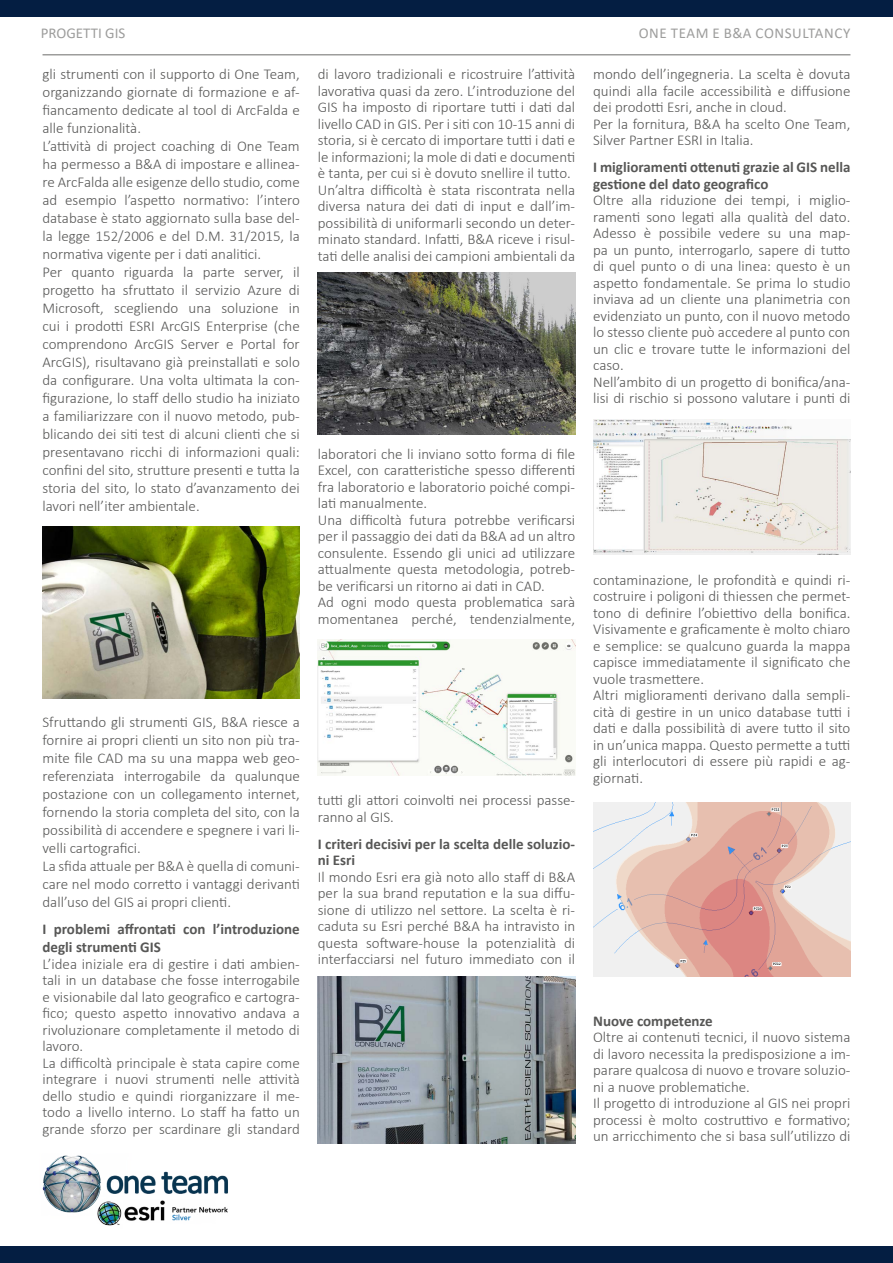
<style>
.page{position:relative;width:893px;height:1263px;background:#fff}
.page>*{position:absolute;margin:0;border:0;box-sizing:border-box;transform-origin:0 0}
.t1{font:300 15px/16.5px "Calibri";color:#575756}
.t2{font:700 15px/16.5px "Calibri";color:#575756}
.t3{font:15px "Calibri";letter-spacing:.03em;color:#9d9d9c}
.t4{font:15px "Calibri";color:#9d9d9c}
</style>
<div class="page">
<hr style="left:43px;top:54px;width:807px;height:2px;background:#9d9d9c">
<img style="left:318px;top:272px;width:257px;height:162px">
<img style="left:42px;top:1155px;width:186px;height:71px">
<img style="left:593px;top:419px;width:257px;height:136px">
<img style="left:318px;top:639px;width:257px;height:136px">
<img style="left:43px;top:527px;width:257px;height:171px">
<img style="left:318px;top:977px;width:257px;height:167px">
<img style="left:593px;top:803px;width:257px;height:173px">
<div style="left:0;top:1247px;width:893px;height:16px;background:#041e42"></div>
<div style="left:0;top:0;width:893px;height:16px;background:#041e42"></div>
<p class="t4" style="left:41px;top:22px;width:86px">PROGETTI GIS</p>
<p class="t3" style="left:639px;top:22px;width:213px">ONE TEAM E B&amp;A CONSULTANCY</p>
<p class="t1" style="left:43px;top:65px;width:259px;line-height:18px">gli strumenti con il supporto di One Team, organizzando giornate di formazione e af&shy;fiancamento dedicate al tool di ArcFalda e alle funzionalità.<br>L’attività di project coaching di One Team ha permesso a B&amp;A di impostare e allinea&shy;re ArcFalda alle esigenze dello studio, come ad esempio l’aspetto normativo: l’intero database è stato aggiornato sulla base del&shy;la legge 152/2006 e del D.M. 31/2015, la normativa vigente per i dati analitici.<br>Per quanto riguarda la parte server, il progetto ha sfruttato il servizio Azure di Microsoft, scegliendo una soluzione in cui i prodotti ESRI ArcGIS Enterprise (che comprendono ArcGIS Server e Portal for ArcGIS), risultavano già preinstallati e solo da configurare. Una volta ultimata la con&shy;figurazione, lo staff dello studio ha iniziato a familiarizzare con il nuovo metodo, pub&shy;blicando dei siti test di alcuni clienti che si presentavano ricchi di informazioni quali: confini del sito, strutture presenti e tutta la storia del sito, lo stato d’avanzamento dei lavori nell’iter ambientale.</p>
<p class="t1" style="left:43px;top:713px;width:259px;line-height:18px">Sfruttando gli strumenti GIS, B&amp;A riesce a fornire ai propri clienti un sito non più tra&shy;mite file CAD ma su una mappa web geo&shy;referenziata interrogabile da qualunque postazione con un collegamento internet, fornendo la storia completa del sito, con la possibilità di accendere e spegnere i vari li&shy;velli cartografici.<br>La sfida attuale per B&amp;A è quella di comuni&shy;care nel modo corretto i vantaggi derivanti dall’uso del GIS ai propri clienti.</p>
<p class="t2" style="left:43px;top:920px;width:259px;line-height:18px">I problemi affrontati con l’introduzione degli strumenti GIS</p>
<p class="t1" style="left:43px;top:955px;width:259px">L’idea iniziale era di gestire i dati ambien&shy;tali in un database che fosse interrogabile e visionabile dal lato geografico e cartogra&shy;fico; questo aspetto innovativo andava a rivoluzionare completamente il metodo di lavoro.<br>La difficoltà principale è stata capire come integrare i nuovi strumenti nelle attività dello studio e quindi riorganizzare il me&shy;todo a livello interno. Lo staff ha fatto un grande sforzo per scardinare gli standard</p>
<p class="t1" style="left:318px;top:66px;width:259px">di lavoro tradizionali e ricostruire l’attività lavorativa quasi da zero. L’introduzione del GIS ha imposto di riportare tutti i dati dal livello CAD in GIS. Per i siti con 10-15 anni di storia, si è cercato di importare tutti i dati e le informazioni; la mole di dati e documenti è tanta, per cui si è dovuto snellire il tutto.<br>Un’altra difficoltà è stata riscontrata nella diversa natura dei dati di input e dall’im&shy;possibilità di uniformarli secondo un deter&shy;minato standard. Infatti, B&amp;A riceve i risul&shy;tati delle analisi dei campioni ambientali da</p>
<p class="t1" style="left:318px;top:445px;width:259px">laboratori che li inviano sotto forma di file Excel, con caratteristiche spesso differenti fra laboratorio e laboratorio poiché compi&shy;lati manualmente.<br>Una difficoltà futura potrebbe verificarsi per il passaggio dei dati da B&amp;A ad un altro consulente. Essendo gli unici ad utilizzare attualmente questa metodologia, potreb&shy;be verificarsi un ritorno ai dati in CAD.<br>Ad ogni modo questa problematica sarà momentanea perché, tendenzialmente,</p>
<p class="t1" style="left:318px;top:792px;width:259px">tutti gli attori coinvolti nei processi passe&shy;ranno al GIS.</p>
<p class="t2" style="left:318px;top:835px;width:259px">I criteri decisivi per la scelta delle soluzio&shy;ni Esri</p>
<p class="t1" style="left:318px;top:868px;width:259px;text-align:justify">Il mondo Esri era già noto allo staff di B&amp;A per la sua brand reputation e la sua diffu&shy;sione di utilizzo nel settore. La scelta è ri&shy;caduta su Esri perché B&amp;A ha intravisto in questa software-house la potenzialità di interfacciarsi nel futuro immediato con il</p>
<p class="t1" style="left:593px;top:66px;width:259px">mondo dell’ingegneria. La scelta è dovuta quindi alla facile accessibilità e diffusione dei prodotti Esri, anche in cloud.<br>Per la fornitura, B&amp;A ha scelto One Team, Silver Partner ESRI in Italia.</p>
<p class="t2" style="left:593px;top:159px;width:259px">I miglioramenti ottenuti grazie al GIS nella gestione del dato geografico</p>
<p class="t1" style="left:593px;top:192px;width:259px">Oltre alla riduzione dei tempi, i miglio&shy;ramenti sono legati alla qualità del dato.<br>Adesso è possibile vedere su una map&shy;pa un punto, interrogarlo, sapere di tutto di quel punto o di una linea: questo è un aspetto fondamentale. Se prima lo studio inviava ad un cliente una planimetria con evidenziato un punto, con il nuovo metodo lo stesso cliente può accedere al punto con un clic e trovare tutte le informazioni del caso.<br>Nell’ambito di un progetto di bonifica/ana&shy;lisi di rischio si possono valutare i punti di</p>
<p class="t1" style="left:593px;top:571px;width:259px">contaminazione, le profondità e quindi ri&shy;costruire i poligoni di thiessen che permet&shy;tono di definire l’obiettivo della bonifica.<br>Visivamente e graficamente è molto chiaro e semplice: se qualcuno guarda la mappa capisce immediatamente il significato che vuole trasmettere.<br>Altri miglioramenti derivano dalla sempli&shy;cità di gestire in un unico database tutti i dati e dalla possibilità di avere tutto il sito in un’unica mappa. Questo permette a tutti gli interlocutori di essere più rapidi e ag&shy;giornati.</p>
<p class="t2" style="left:593px;top:1012px;width:121px">Nuove competenze</p>
<p class="t1" style="left:593px;top:1029px;width:259px">Oltre ai contenuti tecnici, il nuovo sistema di lavoro necessita la predisposizione a im&shy;parare qualcosa di nuovo e trovare soluzio&shy;ni a nuove problematiche.<br>Il progetto di introduzione al GIS nei propri processi è molto costruttivo e formativo; un arricchimento che si basa sull’utilizzo di</p>
</div>
